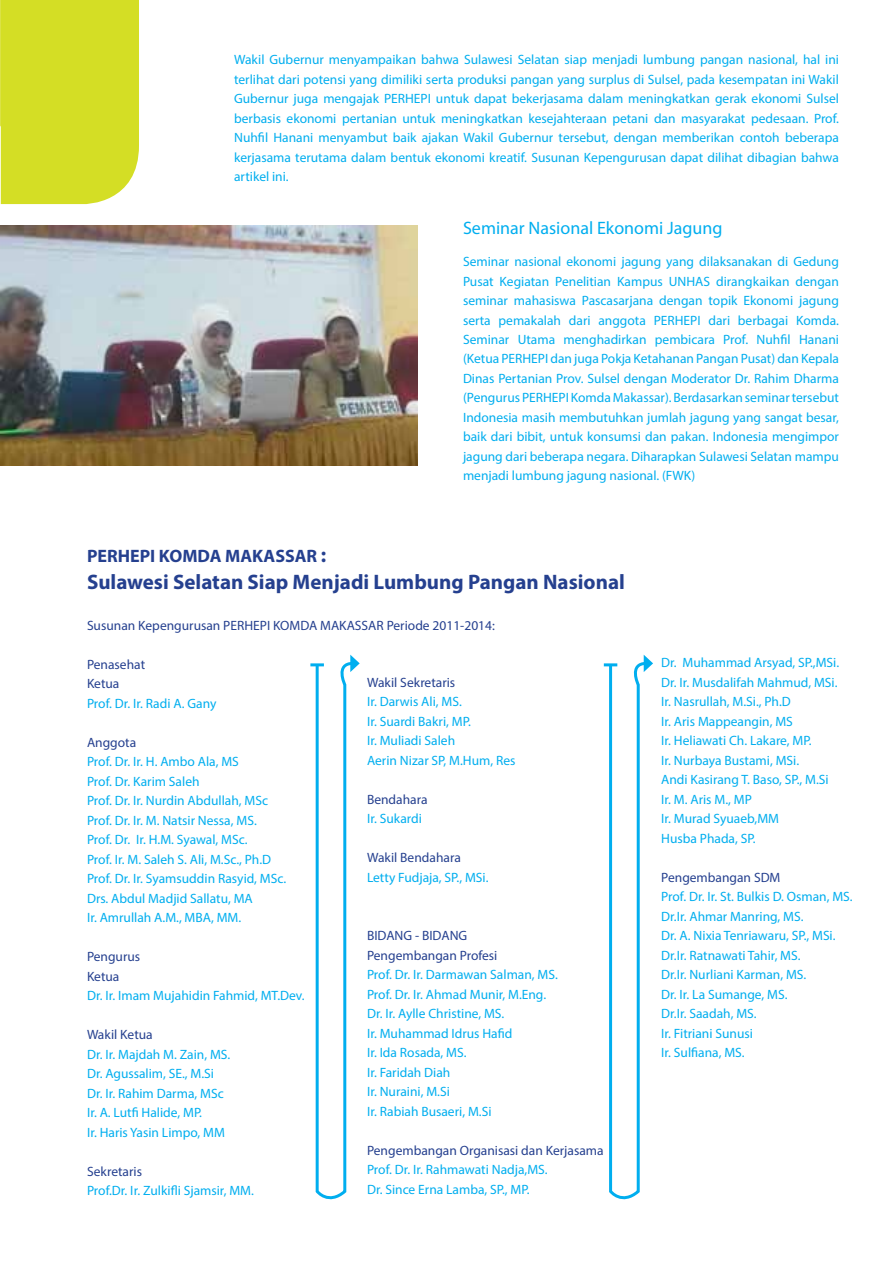
<style>
.page{position:relative;width:893px;height:1263px;background:#fff}
.page>*{position:absolute;margin:0;border:0;box-sizing:border-box;transform-origin:0 0}
.t1{font:700 21px "Myriad Pro";color:#25408f}
.t2{font:18px "Myriad Pro";color:#00aeef}
.t3{font:700 18px "Myriad Pro";color:#25408f}
.t4{font:13.5px/19.5px "Myriad Pro";color:#00aeef}
.t5{font:13.5px/19.5px "Myriad Pro";color:#25408f}
.s1{font-size:21px}
</style>
<div class="page">
<img style="left:0;top:339px;width:1px;height:374px">
<svg style="left:0;top:0;width:139px;height:324px;background:#d8e13e"></svg>
<img style="left:1px;top:225px;width:416px;height:241px">
<hr style="left:310px;top:663px;width:14px;height:3px;background:#00aeef">
<svg style="left:314px;top:655px;width:46px;height:545px"></svg>
<svg style="left:604px;top:655px;width:49px;height:545px"></svg>
<p class="t4" style="left:234px;top:50px;width:606px;text-align:justify">Wakil Gubernur menyampaikan bahwa Sulawesi Selatan siap menjadi lumbung pangan nasional, hal ini terlihat dari potensi yang dimiliki serta produksi pangan yang surplus di Sulsel, pada kesempatan ini Wakil Gubernur juga mengajak PERHEPI untuk dapat bekerjasama dalam meningkatkan gerak ekonomi Sulsel berbasis ekonomi pertanian untuk meningkatkan kesejahteraan petani dan masyarakat pedesaan. Prof.<br>Nuhfil Hanani menyambut baik ajakan Wakil Gubernur tersebut, dengan memberikan contoh beberapa kerjasama terutama dalam bentuk ekonomi kreatif. Susunan Kepengurusan dapat dilihat dibagian bahwa artikel ini.</p>
<h2 class="t2" style="left:463px;top:217px;width:261px">Seminar Nasional Ekonomi Jagung</h2>
<p class="t4" style="left:463px;top:251px;width:378px;text-align:justify">Seminar nasional ekonomi jagung yang dilaksanakan di Gedung Pusat Kegiatan Penelitian Kampus UNHAS dirangkaikan dengan seminar mahasiswa Pascasarjana dengan topik Ekonomi jagung serta pemakalah dari anggota PERHEPI dari berbagai Komda.<br>Seminar Utama menghadirkan pembicara Prof. Nuhfil Hanani (Ketua PERHEPI dan juga Pokja Ketahanan Pangan Pusat) dan Kepala Dinas Pertanian Prov. Sulsel dengan Moderator Dr. Rahim Dharma (Pengurus PERHEPI Komda Makassar). Berdasarkan seminar tersebut Indonesia masih membutuhkan jumlah jagung yang sangat besar, baik dari bibit, untuk konsumsi dan pakan. Indonesia mengimpor jagung dari beberapa negara. Diharapkan Sulawesi Selatan mampu menjadi lumbung jagung nasional. (FWK)</p>
<h2 class="t3" style="left:87px;top:544px;width:241px">PERHEPI KOMDA MAKASSAR <span class="s1">:</span></h2>
<h1 class="t1" style="left:87px;top:568px;width:539px">Sulawesi Selatan Siap Menjadi Lumbung Pangan Nasional</h1>
<p class="t5" style="left:87px;top:615px;width:409px">Susunan Kepengurusan PERHEPI KOMDA MAKASSAR Periode 2011-2014:</p>
<p class="t5" style="left:87px;top:654px;width:60px">Penasehat<br>Ketua</p>
<p class="t4" style="left:87px;top:693px;width:131px">Prof. Dr. Ir. Radi A. Gany</p>
<p class="t5" style="left:87px;top:732px;width:51px">Anggota</p>
<p class="t4" style="left:87px;top:752px;width:201px">Prof. Dr. Ir. H. Ambo Ala, MS<br>Prof. Dr. Karim Saleh<br>Prof. Dr. Ir. Nurdin Abdullah, MSc<br>Prof. Dr. Ir. M. Natsir Nessa, MS.<br>Prof. Dr. Ir. H.M. Syawal, MSc.<br>Prof. Ir. M. Saleh S. Ali, M.Sc., Ph.D<br>Prof. Dr. Ir. Syamsuddin Rasyid, MSc.<br>Drs. Abdul Madjid Sallatu, MA<br>Ir. Amrullah A.M., MBA, MM.</p>
<p class="t5" style="left:87px;top:947px;width:55px">Pengurus<br>Ketua</p>
<p class="t4" style="left:87px;top:986px;width:219px">Dr. Ir. Imam Mujahidin Fahmid, MT.Dev.</p>
<p class="t5" style="left:87px;top:1025px;width:67px">Wakil Ketua</p>
<p class="t4" style="left:87px;top:1044px;width:145px">Dr. Ir. Majdah M. Zain, MS.<br>Dr. Agussalim, SE., M.Si<br>Dr. Ir. Rahim Darma, MSc<br>Ir. A. Lutfi Halide, MP.<br>Ir. Haris Yasin Limpo, MM</p>
<p class="t5" style="left:87px;top:1161px;width:57px">Sekretaris</p>
<p class="t4" style="left:87px;top:1181px;width:168px">Prof.Dr. Ir. Zulkifli Sjamsir, MM.</p>
<p class="t5" style="left:367px;top:672px;width:90px">Wakil Sekretaris</p>
<p class="t4" style="left:367px;top:692px;width:150px">Ir. Darwis Ali, MS.<br>Ir. Suardi Bakri, MP.<br>Ir. Muliadi Saleh<br>Aerin Nizar SP, M.Hum, Res</p>
<p class="t5" style="left:367px;top:789px;width:62px">Bendahara</p>
<p class="t4" style="left:367px;top:809px;width:56px">Ir. Sukardi</p>
<p class="t5" style="left:367px;top:848px;width:95px">Wakil Bendahara</p>
<p class="t4" style="left:367px;top:867px;width:123px">Letty Fudjaja, SP., MSi.</p>
<p class="t5" style="left:367px;top:926px;width:132px">BIDANG - BIDANG<br>Pengembangan Profesi</p>
<p class="t4" style="left:367px;top:965px;width:192px">Prof. Dr. Ir. Darmawan Salman, MS.<br>Prof. Dr. Ir. Ahmad Munir, M.Eng.<br>Dr. Ir. Aylle Christine, MS.<br>Ir. Muhammad Idrus Hafid<br>Ir. Ida Rosada, MS.<br>Ir. Faridah Diah<br>Ir. Nuraini, M.Si<br>Ir. Rabiah Busaeri, M.Si</p>
<p class="t5" style="left:367px;top:1140px;width:238px">Pengembangan Organisasi dan Kerjasama</p>
<p class="t4" style="left:367px;top:1159px;width:182px">Prof. Dr. Ir. Rahmawati Nadja,MS.<br>Dr. Since Erna Lamba, SP., MP.</p>
<p class="t4" style="left:661px;top:653px;width:179px">Dr. Muhammad Arsyad, SP.,MSi.<br>Dr. Ir. Musdalifah Mahmud, MSi.<br>Ir. Nasrullah, M.Si., Ph.D<br>Ir. Aris Mappeangin, MS<br>Ir. Heliawati Ch. Lakare, MP.<br>Ir. Nurbaya Bustami, MSi.<br>Andi Kasirang T. Baso, SP., M.Si<br>Ir. M. Aris M., MP<br>Ir. Murad Syuaeb,MM<br>Husba Phada, SP.</p>
<p class="t5" style="left:661px;top:867px;width:121px">Pengembangan SDM</p>
<p class="t4" style="left:661px;top:887px;width:193px">Prof. Dr. Ir. St. Bulkis D. Osman, MS.<br>Dr.Ir. Ahmar Manring, MS.<br>Dr. A. Nixia Tenriawaru, SP., MSi.<br>Dr.Ir. Ratnawati Tahir, MS.<br>Dr.Ir. Nurliani Karman, MS.<br>Dr. Ir. La Sumange, MS.<br>Dr.Ir. Saadah, MS.<br>Ir. Fitriani Sunusi<br>Ir. Sulfiana, MS.</p>
</div>
